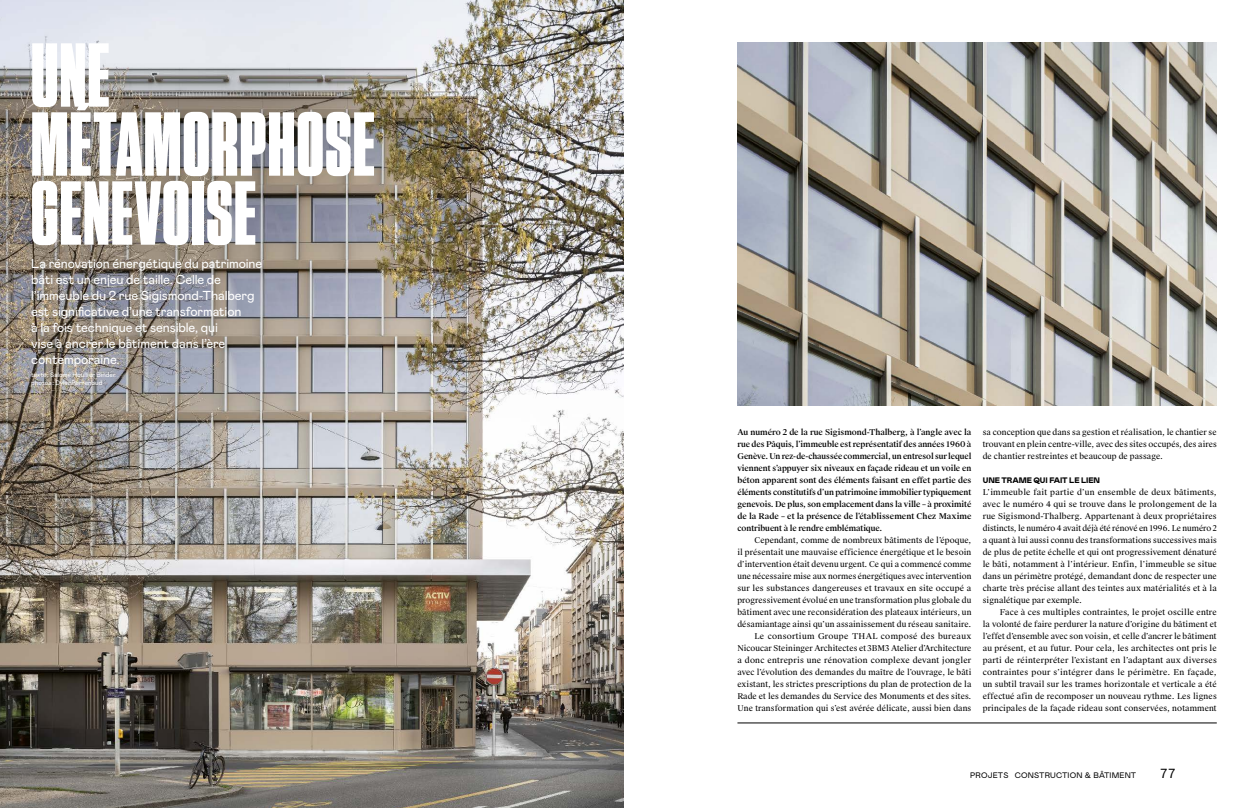
<style>
.page{position:relative;width:1248px;height:808px;background:#fff}
.page>*{position:absolute;margin:0;border:0;box-sizing:border-box;transform-origin:0 0}
.t1{font:900 90.6px/69px "Tungsten Condensed";letter-spacing:.02em;color:#fff}
.t2{font:13px/16px "Mabry Pro";letter-spacing:-.01em;color:#fff}
.t3{font:13px "GT America Mono";color:#000}
.t4{font:8px/12px "Suisse Works";letter-spacing:.01em;color:#000;text-align:justify}
.t5{font:500 8px/12px "Suisse Works";letter-spacing:-.01em;color:#000;text-align:justify}
.t6{font:8px "Mabry Pro";letter-spacing:.02em;color:#000}
.t7{font:900 8px "Mabry Pro";letter-spacing:-.01em;color:#000}
.t8{font:6.5px/8px "Mabry Pro";color:#fff}
</style>
<div class="page">
<img style="left:0;top:0;width:623px;height:808px">
<img style="left:737px;top:43px;width:479px;height:362px">
<hr style="left:737px;top:723px;width:479px;height:1px;background:#000">
<h1 class="t1" style="left:31px;top:42px;width:345px">UNE<br>MÉTAMORPHOSE<br>GENEVOISE</h1>
<p class="t2" style="left:31px;top:254px;width:232px">La rénovation énergétique du patrimoine bâti est un enjeu de taille. Celle de l’immeuble du 2 rue Sigismond-Thalberg est significative d’une transformation<br>à la fois technique et sensible, qui<br>vise à ancrer le bâtiment dans l’ère contemporaine.</p>
<p class="t8" style="left:31px;top:371px;width:86px">texte: Salomé Houllier Binder photos : DylanPerrenoud</p>
<p class="t5" style="left:737px;top:427px;width:235px">Au numéro 2 de la rue Sigismond-Thalberg, à l’angle avec la rue des Pâquis, l’immeuble est représentatif des années 1960 à Genève. Un rez-de-chaussée commercial, un entresol sur lequel viennent s’appuyer six niveaux en façade rideau et un voile en béton apparent sont des éléments faisant en effet partie des éléments constitutifs d’un patrimoine immobilier typiquement genevois. De plus, son emplacement dans la ville – à proximité de la Rade – et la présence de l’établissement Chez Maxime contribuent à le rendre emblématique.</p>
<p class="t4" style="left:737px;top:535px;width:235px;text-align:right">Cependant, comme de nombreux bâtiments de l’époque,<br>il présentait une mauvaise efficience énergétique et le besoin d’intervention était devenu urgent. Ce qui a commencé comme une nécessaire mise aux normes énergétiques avec intervention sur les substances dangereuses et travaux en site occupé a progressivement évolué en une transformation plus globale du bâtiment avec une reconsidération des plateaux intérieurs, un désamiantage ainsi qu’un assainissement du réseau sanitaire.<br>Le consortium Groupe THAL composé des bureaux Nicoucar Steininger Architectes et 3BM3 Atelier d’Architecture a donc entrepris une rénovation complexe devant jongler avec l’évolution des demandes du maître de l’ouvrage, le bâti existant, les strictes prescriptions du plan de protection de la Rade et les demandes du Service des Monuments et des sites.<br>Une transformation qui s’est avérée délicate, aussi bien dans</p>
<p class="t4" style="left:982px;top:427px;width:235px">sa conception que dans sa gestion et réalisation, le chantier se trouvant en plein centre-ville, avec des sites occupés, des aires de chantier restreintes et beaucoup de passage.</p>
<p class="t7" style="left:982px;top:475px;width:119px">UNE TRAME QUI FAIT LE LIEN</p>
<p class="t4" style="left:982px;top:487px;width:235px">L’immeuble fait partie d’un ensemble de deux bâtiments, avec le numéro 4 qui se trouve dans le prolongement de la rue Sigismond-Thalberg. Appartenant à deux propriétaires distincts, le numéro 4 avait déjà été rénové en 1996. Le numéro 2 a quant à lui aussi connu des transformations successives mais de plus de petite échelle et qui ont progressivement dénaturé le bâti, notamment à l’intérieur. Enfin, l’immeuble se situe dans un périmètre protégé, demandant donc de respecter une charte très précise allant des teintes aux matérialités et à la signalétique par exemple.</p>
<p class="t4" style="left:982px;top:607px;width:236px;text-indent:17px">Face à ces multiples contraintes, le projet oscille entre la volonté de faire perdurer la nature d’origine du bâtiment et l’effet d’ensemble avec son voisin, et celle d’ancrer le bâtiment au présent, et au futur. Pour cela, les architectes ont pris le parti de réinterpréter l’existant en l’adaptant aux diverses contraintes pour s’intégrer dans le périmètre. En façade, un subtil travail sur les trames horizontale et verticale a été effectué afin de recomposer un nouveau rythme. Les lignes principales de la façade rideau sont conservées, notamment</p>
<p class="t6" style="left:970px;top:769px;width:168px">PROJETS CONSTRUCTION &amp; BÂTIMENT</p>
<h2 class="t3" style="left:1159px;top:765px;width:18px">77</h2>
</div>
